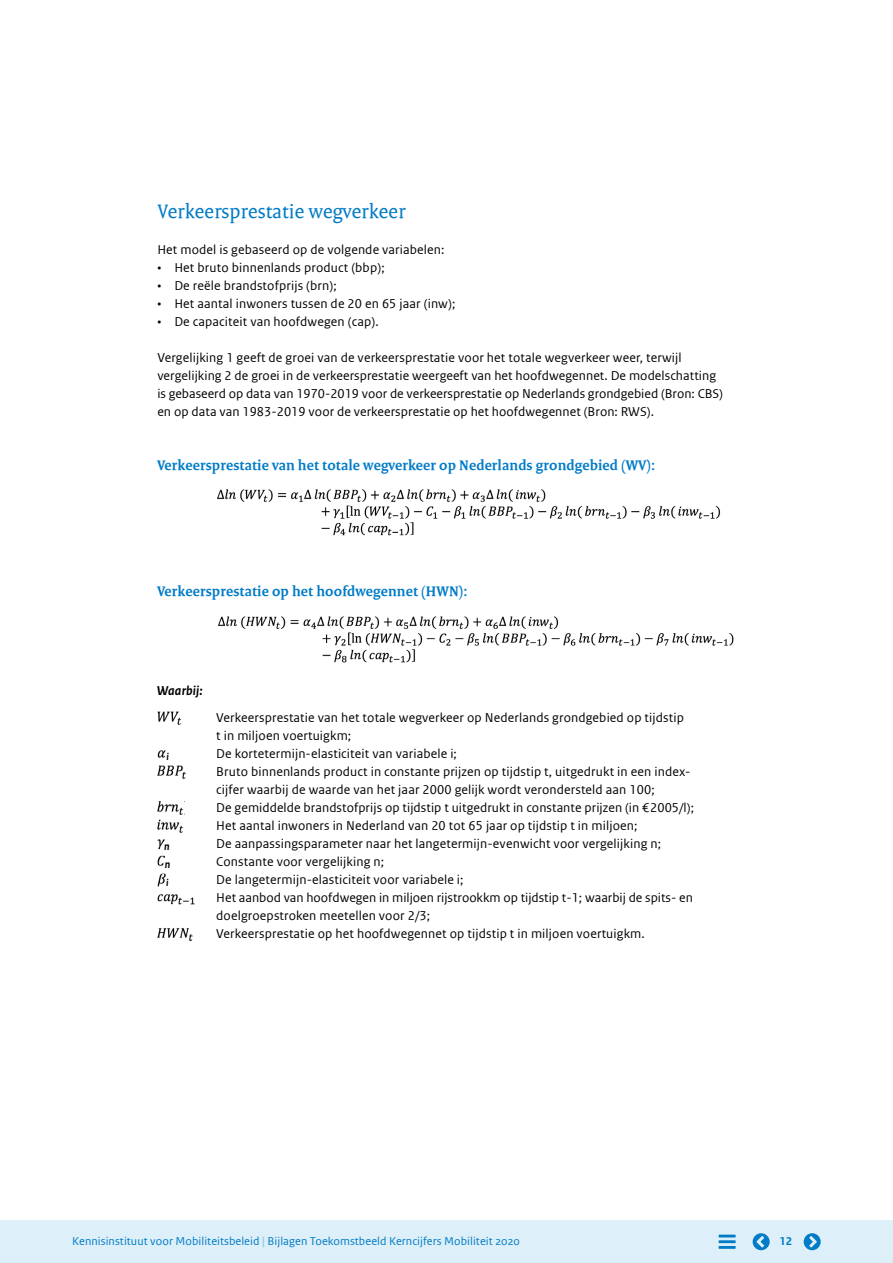
<style>
.page{position:relative;width:893px;height:1263px;background:#fff}
.page>*{position:absolute;margin:0;border:0;box-sizing:border-box;transform-origin:0 0}
._04_RO_Paragraafkop{font:21px "Rijksoverheid Serif Web";letter-spacing:.01em;color:#007bc7}
._02_Alineakop_10_12{font:700 15px "Rijksoverheid Serif Web";letter-spacing:.01em;color:#007bc7}
._05_Bodytekst_9_12{font:13.5px/18px "Rijksoverheid Sans Web Text";letter-spacing:.01em;color:#000}
.t1{font:italic 700 13.5px "Rijksoverheid Sans Text";letter-spacing:.01em;color:#000}
.t2{font:12px "Rijksoverheid Sans Web Text Regular 2";letter-spacing:.005em;color:#007bc7}
.t3{font:12px "Rijksoverheid Sans Web Text Bold 2";color:#007bc7}
._05_Bodytekst_9_12-2{font:italic 700 11.25px "Rijksoverheid Sans Text";color:#000}
._05_Bodytekst_9_12-3{font:italic 700 10.5px "Rijksoverheid Sans Text";color:#000}
.s1{font-family:"Rijksoverheid Sans Web Text"}
.s2{font-family:"Rijksoverheid Sans Web Text Bold 2";font-size:12.75px;color:#8fcae7}
</style>
<div class="page">
<img style="left:217px;top:489px;width:504px;height:47px">
<img style="left:217px;top:616px;width:517px;height:47px">
<img style="left:157px;top:711px;width:24px;height:14px">
<img style="left:157px;top:750px;width:9px;height:8px">
<img style="left:157px;top:765px;width:29px;height:14px">
<img style="left:157px;top:801px;width:27px;height:14px">
<img style="left:157px;top:819px;width:27px;height:14px">
<svg style="left:157px;top:839px;width:8px;height:10px"></svg>
<img style="left:157px;top:855px;width:8px;height:11px">
<img style="left:157px;top:873px;width:9px;height:14px">
<img style="left:157px;top:894px;width:38px;height:11px">
<img style="left:157px;top:928px;width:36px;height:13px">
<div style="left:0;top:1220px;width:893px;height:43px;background:#ddeff8"></div>
<hr style="left:719px;top:1246px;width:17px;height:3px;background:#007bc7">
<hr style="left:719px;top:1240px;width:17px;height:3px;background:#007bc7">
<hr style="left:719px;top:1234px;width:17px;height:3px;background:#007bc7">
<svg style="left:753px;top:1233px;width:17px;height:17px"></svg>
<svg style="left:804px;top:1233px;width:17px;height:17px"></svg>
<p class="_04_RO_Paragraafkop" style="left:157px;top:199px;width:250px">Verkeersprestatie wegverkeer</p>
<p class="_05_Bodytekst_9_12" style="left:157px;top:240px;width:289px">Het model is gebaseerd op de volgende variabelen:</p>
<p class="_05_Bodytekst_9_12" style="left:157px;top:258px;width:229px">• Het bruto binnenlands product (bbp);</p>
<p class="_05_Bodytekst_9_12" style="left:157px;top:276px;width:181px">• De reële brandstofprijs (brn);</p>
<p class="_05_Bodytekst_9_12" style="left:157px;top:294px;width:300px">• Het aantal inwoners tussen de 20 en 65 jaar (inw);</p>
<p class="_05_Bodytekst_9_12" style="left:157px;top:312px;width:223px">• De capaciteit van hoofdwegen (cap).</p>
<p class="_05_Bodytekst_9_12" style="left:157px;top:348px;width:567px">Vergelijking 1 geeft de groei van de verkeersprestatie voor het totale wegverkeer weer, terwijl vergelijking 2 de groei in de verkeersprestatie weergeeft van het hoofdwegennet. De modelschatting is gebaseerd op data van 1970-2019 voor de verkeersprestatie op Nederlands grondgebied (Bron: CBS) en op data van 1983-2019 voor de verkeersprestatie op het hoofdwegennet (Bron: RWS).</p>
<p class="_02_Alineakop_10_12" style="left:157px;top:456px;width:499px">Verkeersprestatie van het totale wegverkeer op Nederlands grondgebied (WV):</p>
<p class="_02_Alineakop_10_12" style="left:157px;top:582px;width:312px">Verkeersprestatie op het hoofdwegennet (HWN):</p>
<p class="t1" style="left:157px;top:683px;width:47px">Waarbij:</p>
<p class="_05_Bodytekst_9_12" style="left:216px;top:708px;width:469px">Verkeersprestatie van het totale wegverkeer op Nederlands grondgebied op tijdstip t in miljoen voertuigkm;</p>
<p class="_05_Bodytekst_9_12-3" style="left:166px;top:751px;width:4px">i</p>
<p class="_05_Bodytekst_9_12" style="left:216px;top:744px;width:242px">De kortetermijn-elasticiteit van variabele i;</p>
<p class="_05_Bodytekst_9_12" style="left:216px;top:762px;width:476px">Bruto binnenlands product in constante prijzen op tijdstip t, uitgedrukt in een index&shy;cijfer waarbij de waarde van het jaar 2000 gelijk wordt verondersteld aan 100;</p>
<p class="_05_Bodytekst_9_12" style="left:216px;top:798px;width:479px">De gemiddelde brandstofprijs op tijdstip t uitgedrukt in constante prijzen (in €2005/l);</p>
<p class="_05_Bodytekst_9_12" style="left:216px;top:816px;width:423px">Het aantal inwoners in Nederland van 20 tot 65 jaar op tijdstip t in miljoen;</p>
<p class="_05_Bodytekst_9_12-2" style="left:164px;top:840px;width:7px">n</p>
<p class="_05_Bodytekst_9_12" style="left:216px;top:834px;width:446px">De aanpassingsparameter naar het langetermijn-evenwicht voor vergelijking n;</p>
<p class="_05_Bodytekst_9_12-2" style="left:165px;top:858px;width:7px">n</p>
<p class="_05_Bodytekst_9_12" style="left:216px;top:852px;width:169px">Constante voor vergelijking n;</p>
<p class="_05_Bodytekst_9_12-3" style="left:166px;top:877px;width:4px">i</p>
<p class="_05_Bodytekst_9_12" style="left:216px;top:870px;width:249px">De langetermijn-elasticiteit voor variabele i;</p>
<p class="_05_Bodytekst_9_12" style="left:216px;top:888px;width:478px">Het aanbod van hoofdwegen in miljoen rijstrookkm op tijdstip t-1; waarbij de spits- en doelgroepstroken meetellen voor 2/3;</p>
<p class="_05_Bodytekst_9_12" style="left:216px;top:924px;width:430px">Verkeersprestatie op het hoofdwegennet op tijdstip t in miljoen voertuigkm.</p>
<p class="t2" style="left:72px;top:1234px;width:449px"><span class="s1">Kennisinstituut voor Mobiliteitsbeleid</span> <span class="s2">|</span> Bijlagen Toekomstbeeld Kerncijfers Mobiliteit 2020</p>
<p class="t3" style="left:779px;top:1234px;width:14px">12</p>
</div>
